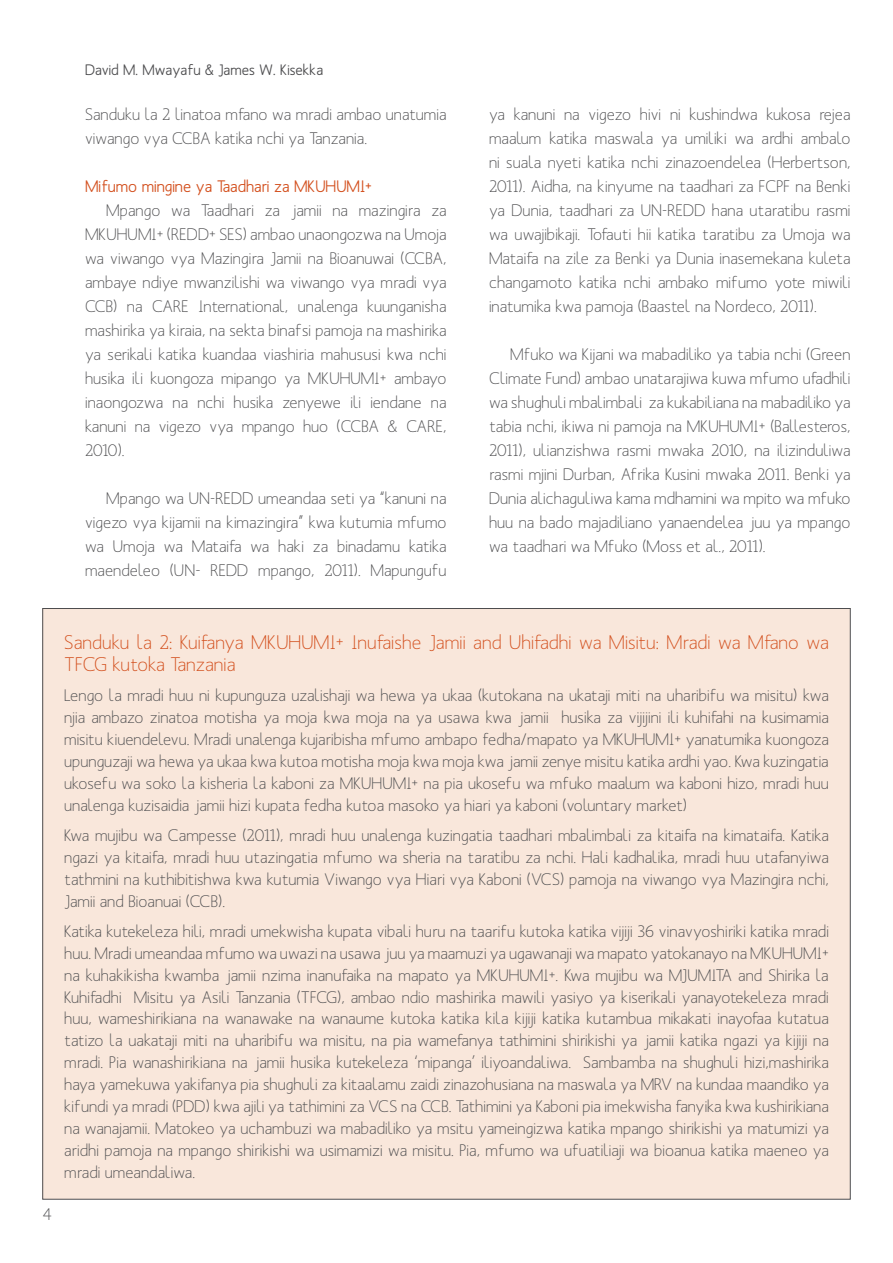
<style>
.page{position:relative;width:893px;height:1263px;background:#fff}
.page>*{position:absolute;margin:0;border:0;box-sizing:border-box;transform-origin:0 0}
.t1{font:19.5px/21.9px "Mank Sans";letter-spacing:.005em;color:#d3501e}
.t2{font:16.5px/24px "Mank Sans";letter-spacing:.005em;color:#4d4d4f;text-align:justify}
.t3{font:500 16.5px "Mank Sans";color:#d3501e}
.t4{font:500 15px "Mank Sans";color:#4d4d4f}
</style>
<div class="page">
<div style="left:43px;top:608px;width:807px;height:591px;background:#f9e7db"></div>
<p class="t4" style="left:85px;top:60px;width:240px">David M. Mwayafu &amp; James W. Kisekka</p>
<p class="t2" style="left:85px;top:102px;width:363px">Sanduku la 2 linatoa mfano wa mradi ambao unatumia viwango vya CCBA katika nchi ya Tanzania.</p>
<p class="t3" style="left:85px;top:176px;width:288px">Mifumo mingine ya Taadhari za MKUHUMI+</p>
<p class="t2" style="left:85px;top:198px;width:363px;text-indent:21px">Mpango wa Taadhari za jamii na mazingira za MKUHUMI+ (REDD+ SES) ambao unaongozwa na Umoja wa viwango vya Mazingira Jamii na Bioanuwai (CCBA, ambaye ndiye mwanzilishi wa viwango vya mradi vya CCB) na CARE International, unalenga kuunganisha mashirika ya kiraia, na sekta binafsi pamoja na mashirika ya serikali katika kuandaa viashiria mahususi kwa nchi husika ili kuongoza mipango ya MKUHUMI+ ambayo inaongozwa na nchi husika zenyewe ili iendane na kanuni na vigezo vya mpango huo (CCBA &amp; CARE, 2010).</p>
<p class="t2" style="left:85px;top:486px;width:363px;text-indent:21px">Mpango wa UN-REDD umeandaa seti ya “kanuni na vigezo vya kijamii na kimazingira” kwa kutumia mfumo wa Umoja wa Mataifa wa haki za binadamu katika maendeleo (UN- REDD mpango, 2011). Mapungufu</p>
<p class="t2" style="left:489px;top:102px;width:363px">ya kanuni na vigezo hivi ni kushindwa kukosa rejea maalum katika maswala ya umiliki wa ardhi ambalo ni suala nyeti katika nchi zinazoendelea (Herbertson, 2011). Aidha, na kinyume na taadhari za FCPF na Benki ya Dunia, taadhari za UN-REDD hana utaratibu rasmi wa uwajibikaji. Tofauti hii katika taratibu za Umoja wa Mataifa na zile za Benki ya Dunia inasemekana kuleta changamoto katika nchi ambako mifumo yote miwili inatumika kwa pamoja (Baastel na Nordeco, 2011).</p>
<p class="t2" style="left:489px;top:342px;width:363px;text-indent:21px">Mfuko wa Kijani wa mabadiliko ya tabia nchi (Green Climate Fund) ambao unatarajiwa kuwa mfumo ufadhili wa shughuli mbalimbali za kukabiliana na mabadiliko ya tabia nchi, ikiwa ni pamoja na MKUHUMI+ (Ballesteros, 2011), ulianzishwa rasmi mwaka 2010, na ilizinduliwa rasmi mjini Durban, Afrika Kusini mwaka 2011. Benki ya Dunia alichaguliwa kama mdhamini wa mpito wa mfuko huu na bado majadiliano yanaendelea juu ya mpango wa taadhari wa Mfuko (Moss et al., 2011).</p>
<p class="t2" style="left:43px;top:1203px;width:11px">4</p>
<p class="t1" style="left:64px;top:631px;width:766px">Sanduku la 2: Kuifanya MKUHUMI+ Inufaishe Jamii and Uhifadhi wa Misitu: Mradi wa Mfano wa<br>TFCG kutoka Tanzania</p>
<p class="t2" style="left:64px;top:684px;width:766px;line-height:21.9px">Lengo la mradi huu ni kupunguza uzalishaji wa hewa ya ukaa (kutokana na ukataji miti na uharibifu wa misitu) kwa njia ambazo zinatoa motisha ya moja kwa moja na ya usawa kwa jamii husika za vijijini ili kuhifahi na kusimamia misitu kiuendelevu. Mradi unalenga kujaribisha mfumo ambapo fedha/mapato ya MKUHUMI+ yanatumika kuongoza upunguzaji wa hewa ya ukaa kwa kutoa motisha moja kwa moja kwa jamii zenye misitu katika ardhi yao. Kwa kuzingatia ukosefu wa soko la kisheria la kaboni za MKUHUMI+ na pia ukosefu wa mfuko maalum wa kaboni hizo, mradi huu unalenga kuzisaidia jamii hizi kupata fedha kutoa masoko ya hiari ya kaboni (voluntary market)</p>
<p class="t2" style="left:64px;top:824px;width:766px;line-height:21.9px">Kwa mujibu wa Campesse (2011), mradi huu unalenga kuzingatia taadhari mbalimbali za kitaifa na kimataifa. Katika ngazi ya kitaifa, mradi huu utazingatia mfumo wa sheria na taratibu za nchi. Hali kadhalika, mradi huu utafanyiwa tathmini na kuthibitishwa kwa kutumia Viwango vya Hiari vya Kaboni (VCS) pamoja na viwango vya Mazingira nchi, Jamii and Bioanuai (CCB).</p>
<p class="t2" style="left:64px;top:920px;width:766px;line-height:21.9px">Katika kutekeleza hili, mradi umekwisha kupata vibali huru na taarifu kutoka katika vijiji 36 vinavyoshiriki katika mradi huu. Mradi umeandaa mfumo wa uwazi na usawa juu ya maamuzi ya ugawanaji wa mapato yatokanayo na MKUHUMI+ na kuhakikisha kwamba jamii nzima inanufaika na mapato ya MKUHUMI+. Kwa mujibu wa MJUMITA and Shirika la Kuhifadhi Misitu ya Asili Tanzania (TFCG), ambao ndio mashirika mawili yasiyo ya kiserikali yanayotekeleza mradi huu, wameshirikiana na wanawake na wanaume kutoka katika kila kijiji katika kutambua mikakati inayofaa kutatua tatizo la uakataji miti na uharibifu wa misitu, na pia wamefanya tathimini shirikishi ya jamii katika ngazi ya kijiji na mradi. Pia wanashirikiana na jamii husika kutekeleza ‘mipanga’ iliyoandaliwa. Sambamba na shughuli hizi,mashirika haya yamekuwa yakifanya pia shughuli za kitaalamu zaidi zinazohusiana na maswala ya MRV na kundaa maandiko ya kifundi ya mradi (PDD) kwa ajili ya tathimini za VCS na CCB. Tathimini ya Kaboni pia imekwisha fanyika kwa kushirikiana na wanajamii. Matokeo ya uchambuzi wa mabadiliko ya msitu yameingizwa katika mpango shirikishi ya matumizi ya aridhi pamoja na mpango shirikishi wa usimamizi wa misitu. Pia, mfumo wa ufuatiliaji wa bioanua katika maeneo ya mradi umeandaliwa.</p>
</div>
